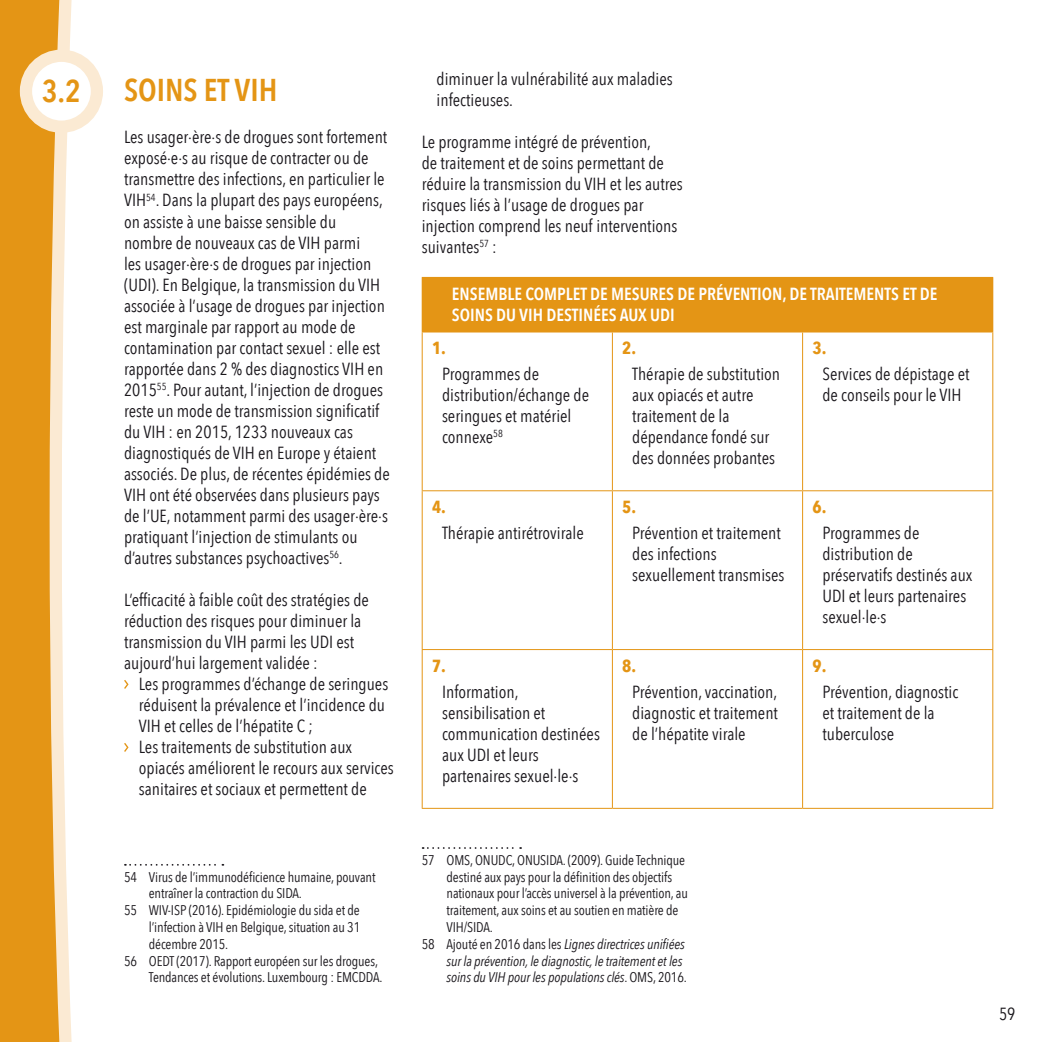
<style>
.page{position:relative;width:1042px;height:1042px;background:#fff}
.page>*{position:absolute;margin:0;border:0;box-sizing:border-box;transform-origin:0 0}
.t1{font:600 31.5px "Avenir Next Condensed";color:#e49515}
.t2{font:17.5px/21px "Avenir Next Condensed";color:#1a171c}
.t3{font:600 17.5px/21px "Avenir Next Condensed";color:#fff}
.t4{font:700 17.5px "Avenir Next Condensed";color:#e49515}
.t5{font:14px "Avenir Next Condensed";letter-spacing:-.01em;color:#1a171c}
.t6{font:italic 14px "Avenir Next Condensed";letter-spacing:-.01em;color:#1a171c}
.s1{font-style:normal}
</style>
<div class="page">
<div style="left:0;top:0;width:61px;height:1042px;background:#e49515"></div>
<svg style="left:43px;top:0;width:36px;height:1042px"></svg>
<svg style="left:26px;top:56px;width:71px;height:71px"></svg>
<div style="left:20px;top:50px;width:83px;height:83px;border:12px solid #fbead3;border-radius:50%"></div>
<svg style="left:124px;top:680px;width:5px;height:9px"></svg>
<svg style="left:124px;top:743px;width:5px;height:9px"></svg>
<svg style="left:125px;top:864px;width:98px;height:1px"></svg>
<svg style="left:423px;top:847px;width:98px;height:2px"></svg>
<div style="left:422px;top:277px;width:571px;height:55px;background:#e49515"></div>
<svg style="left:423px;top:332px;width:569px;height:476px"></svg>
<hr style="left:422px;top:332px;width:1px;height:158px;background:#e49515">
<hr style="left:612px;top:332px;width:1px;height:158px;background:#e49515">
<hr style="left:802px;top:332px;width:1px;height:158px;background:#e49515">
<hr style="left:992px;top:332px;width:1px;height:158px;background:#e49515">
<hr style="left:422px;top:490px;width:190px;height:1px;background:#e49515">
<hr style="left:422px;top:491px;width:1px;height:158px;background:#e49515">
<hr style="left:612px;top:490px;width:190px;height:1px;background:#e49515">
<hr style="left:612px;top:491px;width:1px;height:158px;background:#e49515">
<hr style="left:802px;top:490px;width:191px;height:1px;background:#e49515">
<hr style="left:802px;top:491px;width:1px;height:158px;background:#e49515">
<hr style="left:992px;top:491px;width:1px;height:158px;background:#e49515">
<hr style="left:422px;top:649px;width:190px;height:1px;background:#e49515">
<hr style="left:422px;top:650px;width:1px;height:158px;background:#e49515">
<hr style="left:612px;top:649px;width:190px;height:1px;background:#e49515">
<hr style="left:612px;top:650px;width:1px;height:158px;background:#e49515">
<hr style="left:802px;top:649px;width:191px;height:1px;background:#e49515">
<hr style="left:802px;top:650px;width:1px;height:158px;background:#e49515">
<hr style="left:992px;top:650px;width:1px;height:158px;background:#e49515">
<hr style="left:422px;top:808px;width:190px;height:1px;background:#e49515">
<hr style="left:612px;top:808px;width:190px;height:1px;background:#e49515">
<hr style="left:802px;top:808px;width:191px;height:1px;background:#e49515">
<h1 class="t1" style="left:42px;top:64px;width:41px">3.2</h1>
<h1 class="t1" style="left:124px;top:63px;width:125px">SOINS ET VIH</h1>
<p class="t2" style="left:124px;top:126px;width:267px">Les usager·ère·s de drogues sont fortement exposé·e·s au risque de contracter ou de transmettre des infections, en particulier le VI H<sup>54</sup>. Dans la plupart des pays européens, on assiste à une baisse sensible du<br>nombre de nouveaux cas de VI H parmi<br>les usager·ère·s de drogues par injection (UDI). En Belgique, la transmission du VI H associée à l’usage de drogues par injection est marginale par rapport au mode de contamination par contact sexuel : elle est rapportée dans 2 % des diagnostics VIH en 2015<sup>55</sup>. Pour autant, l’injection de drogues reste un mode de transmission significatif du VI H : en 2015, 1233 nouveaux cas diagnostiqués de VI H en Europe y étaient associés. De plus, de récentes épidémies de VI H ont été observées dans plusieurs pays de l’UE, notamment parmi des usager·ère·s pratiquant l’injection de stimulants ou d’autres substances psychoactives<sup>56</sup>.</p>
<p class="t2" style="left:124px;top:588px;width:246px">L’efficacité à faible coût des stratégies de</p>
<p class="t2" style="left:124px;top:609px;width:239px">réduction des risques pour diminuer la</p>
<p class="t2" style="left:124px;top:630px;width:232px">transmission du VI H parmi les UDI est</p>
<p class="t2" style="left:124px;top:651px;width:195px">aujourd’hui largement validée :</p>
<p class="t2" style="left:129px;top:672px;width:261px">Les programmes d’échange de seringues</p>
<p class="t2" style="left:139px;top:693px;width:248px">réduisent la prévalence et l’incidence du</p>
<p class="t2" style="left:139px;top:714px;width:176px">VI H et celles de l’hépatite C ;</p>
<p class="t2" style="left:129px;top:735px;width:225px">Les traitements de substitution aux</p>
<p class="t2" style="left:139px;top:756px;width:256px">opiacés améliorent le recours aux services</p>
<p class="t2" style="left:139px;top:777px;width:229px">sanitaires et sociaux et permettent de</p>
<p class="t5" style="left:124px;top:865px;width:253px">54 Virus de l’immunodéficience humaine, pouvant</p>
<p class="t5" style="left:149px;top:881px;width:155px">entraîner la contraction du SIDA.</p>
<p class="t5" style="left:124px;top:898px;width:237px">55 WIV-ISP (2016). Epidémiologie du sida et de</p>
<p class="t5" style="left:149px;top:915px;width:213px">l’infection à VI H en Belgique, situation au 31</p>
<p class="t5" style="left:149px;top:932px;width:81px">décembre 2015.</p>
<p class="t5" style="left:124px;top:949px;width:255px">56 OEDT (2017). Rapport européen sur les drogues,</p>
<p class="t5" style="left:149px;top:965px;width:196px">Tendances et évolutions. Luxembourg : EMCDDA</p>
<p class="t5" style="left:379px;top:965px;width:5px">.</p>
<p class="t2" style="left:437px;top:68px;width:238px">diminuer la vulnérabilité aux maladies infectieuses.</p>
<p class="t2" style="left:422px;top:131px;width:263px">Le programme intégré de prévention,<br>de traitement et de soins permettant de réduire la transmission du VI H et les autres risques liés à l’usage de drogues par injection comprend les neuf interventions suivantes<sup>57</sup> :</p>
<p class="t3" style="left:452px;top:283px;width:487px">ENSEMBLE COMPLET DE MESURES DE PRÉVENTION, DE TRAITEMENTS ET DE<br>SOINS DU VIH DESTINÉES AUX UDI</p>
<p class="t4" style="left:432px;top:337px;width:15px">1.</p>
<p class="t2" style="left:442px;top:363px;width:149px">Programmes de distribution/échange de seringues et matériel connexe<sup>58</sup></p>
<p class="t4" style="left:432px;top:496px;width:15px">4.</p>
<p class="t2" style="left:442px;top:521px;width:143px">Thérapie antirétrovirale</p>
<p class="t4" style="left:622px;top:337px;width:15px">2.</p>
<p class="t2" style="left:632px;top:363px;width:149px">Thérapie de substitution aux opiacés et autre traitement de la dépendance fondé sur des données probantes</p>
<p class="t4" style="left:622px;top:496px;width:15px">5.</p>
<p class="t2" style="left:632px;top:521px;width:154px">Prévention et traitement des infections sexuellement transmises</p>
<p class="t4" style="left:432px;top:655px;width:15px">7.</p>
<p class="t2" style="left:442px;top:680px;width:159px">I nformation, sensibilisation et communication destinées aux UDI et leurs partenaires sexuel·le·s</p>
<p class="t4" style="left:622px;top:655px;width:15px">8.</p>
<p class="t2" style="left:632px;top:680px;width:147px;text-align:justify">Prévention, vaccination, diagnostic et traitement de l’hépatite virale</p>
<p class="t5" style="left:422px;top:848px;width:118px">57 OMS, ONUDC, ONUSIDA</p>
<p class="t5" style="left:563px;top:848px;width:124px">. (2009). Guide Technique</p>
<p class="t5" style="left:446px;top:865px;width:227px">destiné aux pays pour la définition des objectifs</p>
<p class="t5" style="left:446px;top:881px;width:243px">nationaux pour l’accès universel à la prévention, au</p>
<p class="t5" style="left:446px;top:898px;width:233px">traitement, aux soins et au soutien en matière de</p>
<p class="t5" style="left:446px;top:915px;width:48px">VI H/SIDA.</p>
<p class="t6" style="left:422px;top:935px;width:265px"><span class="s1">58 Ajouté en 2016 dans les</span> Lignes directrices unifiées</p>
<p class="t6" style="left:446px;top:952px;width:237px">sur la prévention, le diagnostic, le traitement et les</p>
<p class="t6" style="left:446px;top:969px;width:242px">soins du VIH pour les populations clés<span class="s1">. OMS, 2016.</span></p>
<p class="t4" style="left:812px;top:337px;width:15px">3.</p>
<p class="t2" style="left:822px;top:363px;width:148px">Services de dépistage et de conseils pour le VI H</p>
<p class="t4" style="left:812px;top:496px;width:15px">6.</p>
<p class="t2" style="left:822px;top:521px;width:152px">Programmes de distribution de préservatifs destinés aux<br>UDI et leurs partenaires sexuel·le·s</p>
<p class="t4" style="left:812px;top:655px;width:15px">9.</p>
<p class="t2" style="left:822px;top:680px;width:137px">Prévention, diagnostic et traitement de la tuberculose</p>
<p class="t2" style="left:999px;top:1002px;width:18px">59</p>
</div>
